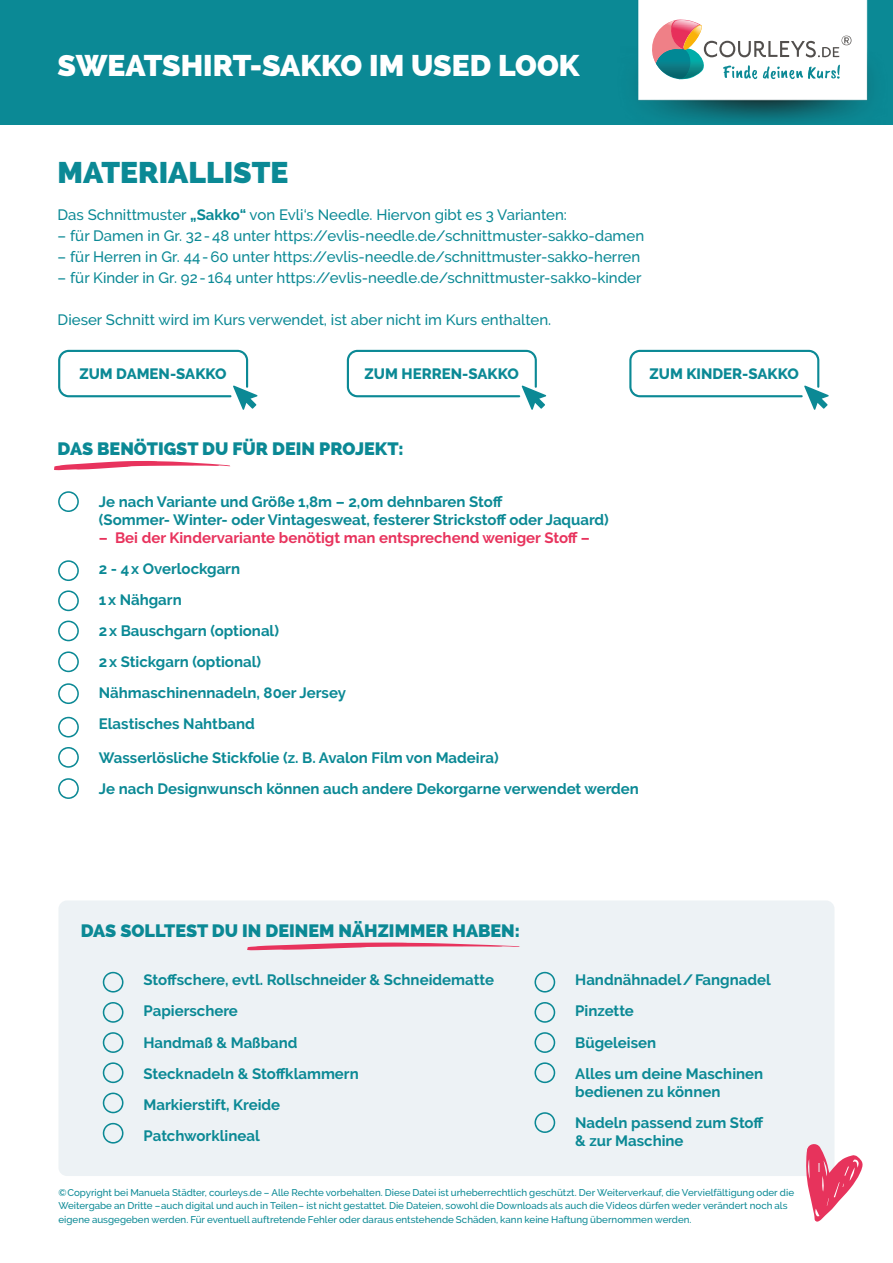
<style>
.page{position:relative;width:893px;height:1263px;background:#fff}
.page>*{position:absolute;margin:0;border:0;box-sizing:border-box;transform-origin:0 0}
.t1{font:800 30px "Raleway";color:#fff}
.t2{font:800 30px "Raleway";color:#0b8995}
.t3{font:800 18px "Raleway";color:#0b8995}
.t4{font:700 15px/31px "Raleway";color:#0b8995}
.t5{font:500 15px "Raleway";color:#0b8995}
.t6{font:700 15px "Raleway";color:#e8335d}
.t7{font:800 15px "Raleway";color:#0b8995}
.t8{font:500 9.75px/13.5px "Raleway";color:#0b8995}
.s1{font-weight:700}
</style>
<div class="page">
<div style="left:0;top:0;width:893px;height:125px;background:#0b8995"></div>
<img style="left:638px;top:0;width:231px;height:122px">
<svg style="left:650px;top:20px;width:201px;height:61px;background:#d3d8d8"></svg>
<svg style="left:58px;top:590px;width:21px;height:21px"></svg>
<svg style="left:58px;top:620px;width:21px;height:21px"></svg>
<svg style="left:58px;top:560px;width:21px;height:21px"></svg>
<svg style="left:58px;top:491px;width:21px;height:21px"></svg>
<svg style="left:54px;top:461px;width:176px;height:9px"></svg>
<svg style="left:58px;top:651px;width:21px;height:21px"></svg>
<svg style="left:58px;top:683px;width:21px;height:21px"></svg>
<svg style="left:58px;top:717px;width:21px;height:20px"></svg>
<svg style="left:58px;top:747px;width:21px;height:21px"></svg>
<svg style="left:58px;top:778px;width:21px;height:21px"></svg>
<svg style="left:58px;top:350px;width:199px;height:60px"></svg>
<svg style="left:347px;top:350px;width:199px;height:60px"></svg>
<svg style="left:629px;top:350px;width:200px;height:60px"></svg>
<div style="left:58px;top:900px;width:776px;height:276px;background:#edf2f5;border-radius:9px"></div>
<svg style="left:247px;top:942px;width:273px;height:8px"></svg>
<svg style="left:103px;top:972px;width:20px;height:20px"></svg>
<svg style="left:534px;top:972px;width:21px;height:20px"></svg>
<svg style="left:103px;top:1032px;width:20px;height:21px"></svg>
<svg style="left:534px;top:1032px;width:21px;height:21px"></svg>
<svg style="left:103px;top:1002px;width:20px;height:21px"></svg>
<svg style="left:534px;top:1002px;width:21px;height:21px"></svg>
<svg style="left:103px;top:1062px;width:20px;height:21px"></svg>
<svg style="left:534px;top:1062px;width:21px;height:21px"></svg>
<svg style="left:103px;top:1092px;width:20px;height:21px"></svg>
<svg style="left:103px;top:1123px;width:20px;height:20px"></svg>
<svg style="left:534px;top:1112px;width:21px;height:21px"></svg>
<svg style="left:806px;top:1144px;width:57px;height:78px"></svg>
<h1 class="t1" style="left:58px;top:48px;width:523px">SWEATSHIRT-SAKKO IM USED LOOK</h1>
<h1 class="t2" style="left:58px;top:155px;width:232px">MATERIALLISTE</h1>
<p class="t5" style="left:58px;top:209px;width:511px">Das Schnittmuster <span class="s1">„Sakko“</span> von Evli‘s Needle. Hiervon gibt es 3 Varianten:</p>
<p class="t5" style="left:58px;top:230px;width:588px">– für Damen in Gr. 32 - 48 unter https://evlis-needle.de/schnittmuster-sakko-damen</p>
<p class="t5" style="left:58px;top:251px;width:584px">– für Herren in Gr. 44 - 60 unter https://evlis-needle.de/schnittmuster-sakko-herren</p>
<p class="t5" style="left:58px;top:272px;width:585px">– für Kinder in Gr. 92 - 164 unter https://evlis-needle.de/schnittmuster-sakko-kinder</p>
<p class="t5" style="left:58px;top:314px;width:495px">Dieser Schnitt wird im Kurs verwendet, ist aber nicht im Kurs enthalten.</p>
<p class="t7" style="left:79px;top:365px;width:149px">ZUM DAMEN-SAKKO</p>
<p class="t7" style="left:365px;top:365px;width:156px">ZUM HERREN-SAKKO</p>
<p class="t7" style="left:649px;top:365px;width:151px">ZUM KINDER-SAKKO</p>
<p class="t3" style="left:58px;top:438px;width:348px">DAS BENÖTIGST DU FÜR DEIN PROJEKT:</p>
<p class="t4" style="left:99px;top:492px;width:511px;line-height:18px">Je nach Variante und Größe 1,8m – 2,0m dehnbaren Stoff<br>(Sommer- Winter- oder Vintagesweat, festerer Strickstoff oder Jaquard)</p>
<p class="t6" style="left:99px;top:529px;width:493px">– Bei der Kindervariante benötigt man entsprechend weniger Stoff –</p>
<p class="t4" style="left:99px;top:554px;width:249px">2 - 4 x Overlockgarn<br>1 x Nähgarn<br>2 x Bauschgarn (optional)<br>2 x Stickgarn (optional)<br>Nähmaschinennadeln, 80er Jersey<br>Elastisches Nahtband</p>
<p class="t4" style="left:99px;top:742px;width:542px">Wasserlösliche Stickfolie (z. B. Avalon Film von Madeira)<br>Je nach Designwunsch können auch andere Dekorgarne verwendet werden</p>
<p class="t3" style="left:81px;top:920px;width:441px">DAS SOLLTEST DU IN DEINEM NÄHZIMMER HABEN:</p>
<p class="t4" style="left:144px;top:964px;width:352px">Stoffschere, evtl. Rollschneider &amp; Schneidematte<br>Papierschere<br>Handmaß &amp; Maßband<br>Stecknadeln &amp; Stoffklammern<br>Markierstift, Kreide<br>Patchworklineal</p>
<p class="t4" style="left:575px;top:966px;width:197px">Handnähnadel / Fangnadel<br>Pinzette<br>Bügeleisen<br>Alles um deine Maschinen</p>
<p class="t4" style="left:575px;top:1077px;width:190px">bedienen zu können<br>Nadeln passend zum Stoff</p>
<p class="t4" style="left:575px;top:1125px;width:110px">&amp; zur Maschine</p>
<p class="t8" style="left:58px;top:1186px;width:737px">© Copyright bei Manuela Städter, courleys.de – Alle Rechte vorbehalten. Diese Datei ist urheberrechtlich geschützt. Der Weiterverkauf, die Vervielfältigung oder die<br>Weitergabe an Dritte – auch digital und auch in Teilen – ist nicht gestattet. Die Dateien, sowohl die Downloads als auch die Videos dürfen weder verändert noch als eigene ausgegeben werden. Für eventuell auftretende Fehler oder daraus entstehende Schäden, kann keine Haftung übernommen werden.</p>
</div>
